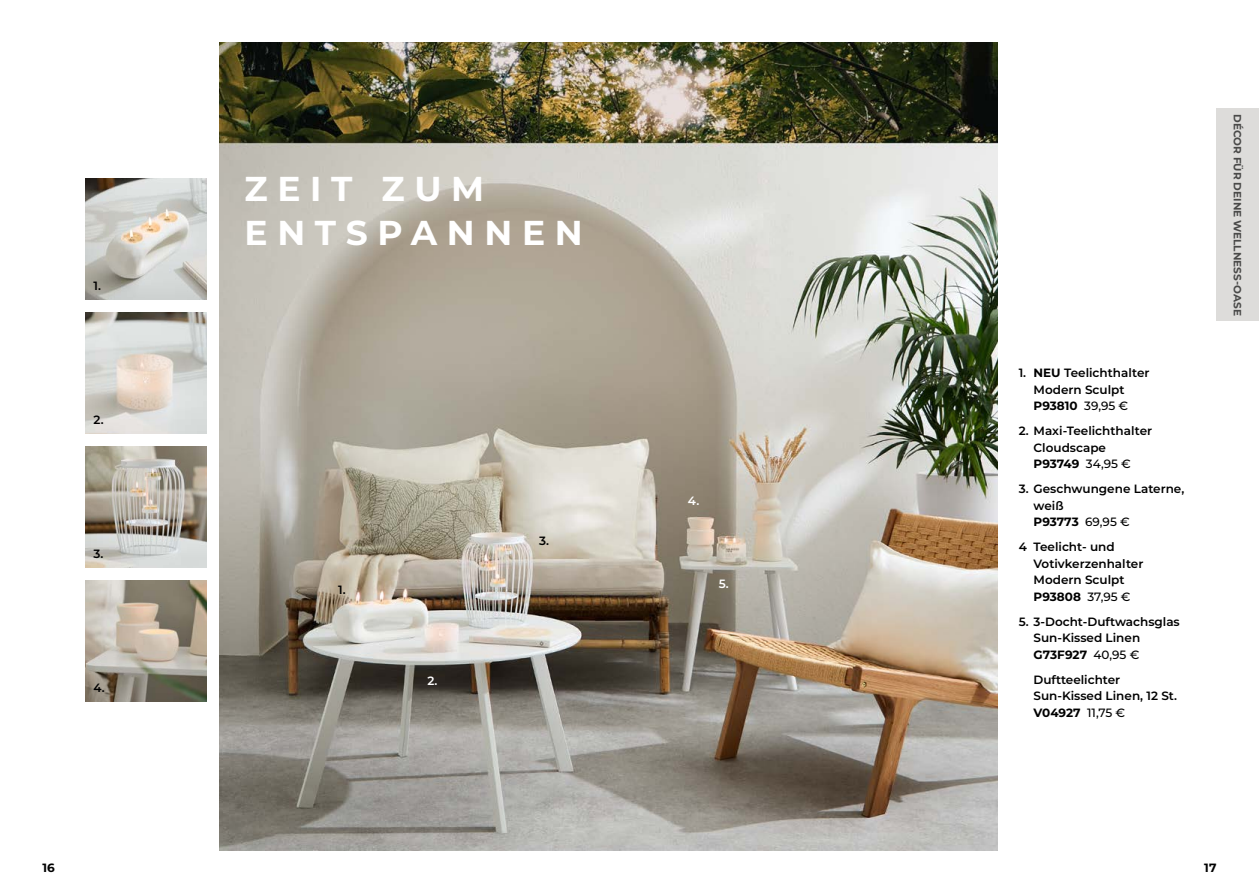
<style>
.page{position:relative;width:1259px;height:893px;background:#fff}
.page>*{position:absolute;margin:0;border:0;box-sizing:border-box;transform-origin:0 0}
.t1{font:700 34.5px/43.5px "Montserrat";letter-spacing:.28em;color:#fff}
.t2{font:600 12px/16.5px "Montserrat";color:#000}
.t3{font:600 12px "Montserrat";color:#fff}
.t4{font:700 12px "Montserrat";color:#000}
.t5{font:700 10.5px "Montserrat";color:#4a4a49}
.s1{font-weight:700}
.s2{font-weight:500}
</style>
<div class="page">
<div style="left:1216px;top:108px;width:43px;height:213px;background:#dddcda"></div>
<img style="left:219px;top:43px;width:778px;height:807px">
<img style="left:85px;top:179px;width:121px;height:121px">
<img style="left:85px;top:313px;width:121px;height:121px">
<img style="left:85px;top:446px;width:121px;height:122px">
<img style="left:85px;top:580px;width:121px;height:122px">
<p class="t2" style="left:94px;top:277px;width:9px">1.</p>
<p class="t2" style="left:94px;top:411px;width:12px">2.</p>
<p class="t2" style="left:94px;top:545px;width:11px">3.</p>
<p class="t2" style="left:94px;top:679px;width:13px">4.</p>
<h1 class="t1" style="left:244px;top:166px;width:340px">ZEIT ZUM<br>ENTSPANNEN</h1>
<p class="t2" style="left:338px;top:581px;width:9px">1.</p>
<p class="t3" style="left:427px;top:672px;width:12px">2.</p>
<p class="t2" style="left:539px;top:532px;width:11px">3.</p>
<p class="t3" style="left:688px;top:493px;width:13px">4.</p>
<p class="t3" style="left:719px;top:575px;width:11px">5.</p>
<p class="t2" style="left:1033px;top:364px;width:117px;text-indent:-15px">1. <span class="s1">NEU</span> Teelichthalter<br>Modern Sculpt<br><span class="s1">P93810</span> <span class="s2">39,95 €</span></p>
<p class="t2" style="left:1033px;top:422px;width:120px;text-indent:-15px">2. Maxi-Teelichthalter<br>Cloudscape<br><span class="s1">P93749</span> <span class="s2">34,95 €</span></p>
<p class="t2" style="left:1033px;top:480px;width:152px;text-indent:-15px">3. Geschwungene Laterne, weiß<br><span class="s1">P93773</span> <span class="s2">69,95 €</span></p>
<p class="t2" style="left:1033px;top:538px;width:111px;text-indent:-15px">4 Teelicht- und<br>Votivkerzenhalter<br>Modern Sculpt<br><span class="s1">P93808</span> <span class="s2">37,95 €</span></p>
<p class="t2" style="left:1033px;top:613px;width:148px;text-indent:-15px">5. 3-Docht-Duftwachsglas<br>Sun-Kissed Linen<br><span class="s1">G73F927</span> <span class="s2">40,95 €</span></p>
<p class="t2" style="left:1033px;top:671px;width:145px">Duftteelichter<br>Sun-Kissed Linen, 12 St.<br><span class="s1">V04927</span> <span class="s2">11,75 €</span></p>
<p class="t5" style="left:1245px;top:114px;width:203px;rotate:90deg">DÉCOR FÜR DEINE WELLNESS-OASE</p>
<p class="t4" style="left:43px;top:859px;width:14px">16</p>
<p class="t4" style="left:1204px;top:859px;width:14px">17</p>
</div>
